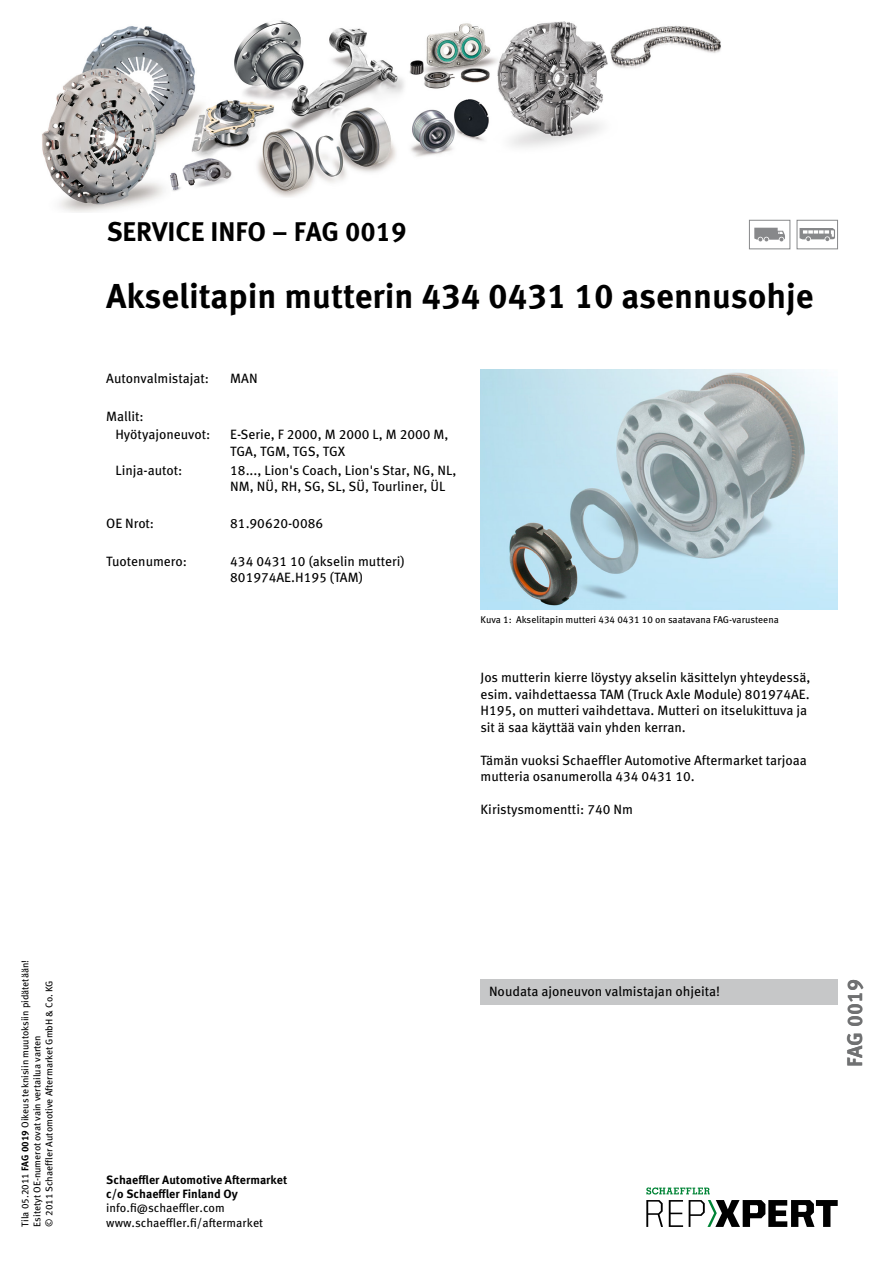
<style>
.page{position:relative;width:893px;height:1263px;background:#fff}
.page>*{position:absolute;margin:0;border:0;box-sizing:border-box;transform-origin:0 0}
.t1{font:700 34.5px "Meta Pro";color:#000}
.t2{font:700 27px "Meta Pro";color:#000}
.t3{font:700 21px "Meta Pro";color:#707172}
.t4{font:13.5px/16.5px "Meta Pro";color:#000}
.t5{font:700 12px/14.4px "Meta Pro";color:#000}
.t6{font:12px/14.4px "Meta Pro";color:#000}
.t7{font:9.75px/12px "Meta Pro";color:#000}
.s1{font-weight:700}
</style>
<div class="page">
<img style="left:480px;top:369px;width:357px;height:240px">
<div style="left:480px;top:980px;width:358px;height:25px;background:#c6c7c8"></div>
<div style="left:749px;top:220px;width:41px;height:29px;border:1px solid #87888a"></div>
<svg style="left:754px;top:228px;width:31px;height:13px"></svg>
<div style="left:797px;top:220px;width:41px;height:29px;border:1px solid #87888a"></div>
<svg style="left:799px;top:228px;width:36px;height:13px"></svg>
<img style="left:42px;top:20px;width:679px;height:192px">
<svg style="left:646px;top:1200px;width:17px;height:27px"></svg>
<svg style="left:669px;top:1200px;width:14px;height:27px"></svg>
<svg style="left:689px;top:1200px;width:149px;height:27px"></svg>
<svg style="left:646px;top:1187px;width:64px;height:7px"></svg>
<h2 class="t2" style="left:107px;top:210px;width:301px">SERVICE INFO – FAG 0019</h2>
<h1 class="t1" style="left:106px;top:269px;width:709px">Akselitapin mutterin 434 0431 10 asennusohje</h1>
<p class="t4" style="left:106px;top:369px;width:104px">Autonvalmistajat:</p>
<p class="t4" style="left:230px;top:369px;width:29px">MAN</p>
<p class="t4" style="left:115px;top:406px;width:97px;line-height:18.8px;text-indent:-9px">Mallit:<br>Hyötyajoneuvot:</p>
<p class="t4" style="left:230px;top:426px;width:220px">E-Serie, F 2000, M 2000 L, M 2000 M,<br>TGA, TGM, TGS, TGX</p>
<p class="t4" style="left:115px;top:461px;width:69px">Linja-autot:</p>
<p class="t4" style="left:230px;top:461px;width:228px">18..., Lion's Coach, Lion's Star, NG, NL,<br>NM, NÜ, RH, SG, SL, SÜ, Tourliner, ÜL</p>
<p class="t4" style="left:106px;top:515px;width:49px">OE Nrot:</p>
<p class="t4" style="left:230px;top:515px;width:94px">81.90620-0086</p>
<p class="t4" style="left:106px;top:552px;width:82px">Tuotenumero:</p>
<p class="t4" style="left:230px;top:552px;width:176px">434 0431 10 (akselin mutteri)<br>801974AE.H195 (TAM)</p>
<p class="t7" style="left:480px;top:613px;width:300px">Kuva 1: Akselitapin mutteri 434 0431 10 on saatavana FAG-varusteena</p>
<p class="t4" style="left:480px;top:668px;width:331px">Jos mutterin kierre löystyy akselin käsittelyn yhteydessä, esim. vaihdettaessa TAM (Truck Axle Module) 801974AE.<br>H195, on mutteri vaihdettava. Mutteri on itselukittuva ja sit ä saa käyttää vain yhden kerran.</p>
<p class="t4" style="left:480px;top:751px;width:328px">Tämän vuoksi Schaeffler Automotive Aftermarket tarjoaa mutteria osanumerolla 434 0431 10.</p>
<p class="t4" style="left:480px;top:800px;width:154px">Kiristysmomentti: 740 Nm</p>
<p class="t7" style="left:19px;top:1226px;width:268px;rotate:-90deg">Tila 05.2011 <span class="s1">FAG 0019</span> Oikeus teknisiin muutoksiin pidätetään!<br>Esitetyt OE-numerot ovat vain vertailua varten<br>© 2011 Schaeffler Automotive Aftermarket GmbH &amp; Co. KG</p>
<p class="t5" style="left:106px;top:1171px;width:183px">Schaeffler Automotive Aftermarket c/o Schaeffler Finland Oy</p>
<p class="t6" style="left:106px;top:1200px;width:158px">info.fi@schaeffler.com www.schaeffler.fi/aftermarket</p>
<p class="t4" style="left:489px;top:982px;width:233px">Noudata ajoneuvon valmistajan ohjeita!</p>
<h3 class="t3" style="left:838px;top:1067px;width:89px;rotate:-90deg">FAG 0019</h3>
</div>
